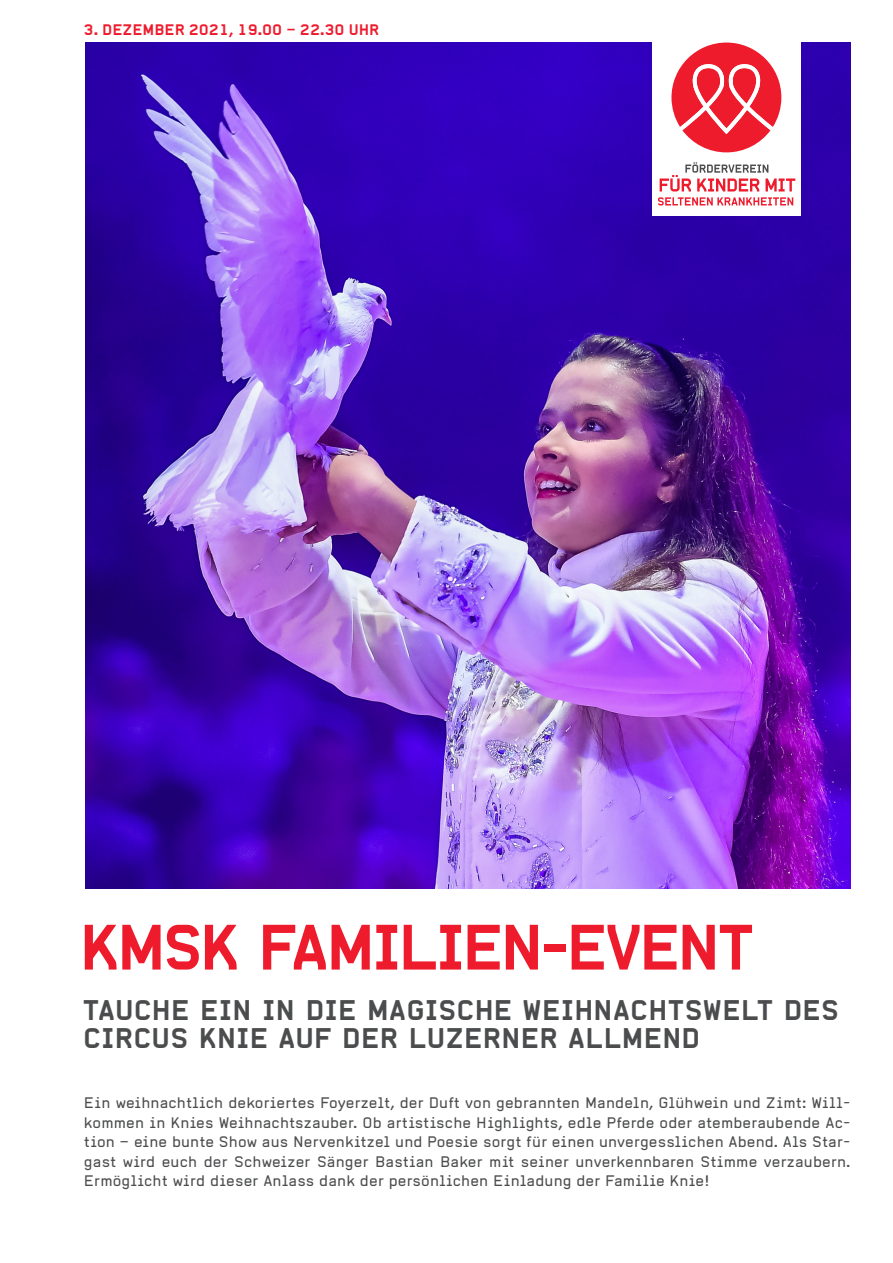
<style>
.page{position:relative;width:893px;height:1263px;background:#fff}
.page>*{position:absolute;margin:0;border:0;box-sizing:border-box;transform-origin:0 0}
.Headline{font:60.75px "Alpha Headline";letter-spacing:-.085em;color:#ee1b2d}
.t1{font:27px/27px "Alpha Headline";letter-spacing:-.02em;color:#4b4c4d}
.Lead{font:15px/19.5px "Alpha Headline Pro";letter-spacing:.01em;color:#4b4c4d;text-align:justify}
.Rubrik{font:700 15px "Alpha Headline Pro";color:#ee1b2d}
</style>
<div class="page">
<img style="left:85px;top:43px;width:765px;height:846px">
<div style="left:652px;top:34px;width:149px;height:181px;background:#fff"></div>
<svg style="left:671px;top:43px;width:110px;height:109px"></svg>
<svg style="left:660px;top:162px;width:135px;height:29px"></svg>
<svg style="left:658px;top:197px;width:135px;height:8px"></svg>
<p class="Rubrik" style="left:84px;top:21px;width:297px">3. DEZEMBER 2021, 19.00 – 22.30 UHR</p>
<p class="Headline" style="left:78px;top:908px;width:678px">KMSK FAMILIEN-EVENT</p>
<p class="t1" style="left:83px;top:996px;width:758px">TAUCHE EIN IN DIE MAGISCHE WEIHNACHTSWELT DES<br>CIRCUS KNIE AUF DER LUZERNER ALLMEND</p>
<p class="Lead" style="left:84px;top:1093px;width:768px">Ein weihnachtlich dekoriertes Foyerzelt, der Duft von gebrannten Mandeln, Glühwein und Zimt: Will&shy;kommen in Knies Weihnachtszauber. Ob artistische Highlights, edle Pferde oder atemberaubende Ac&shy;tion – eine bunte Show aus Nervenkitzel und Poesie sorgt für einen unvergesslichen Abend. Als Star&shy;gast wird euch der Schweizer Sänger Bastian Baker mit seiner unverkennbaren Stimme verzaubern.<br>Ermöglicht wird dieser Anlass dank der persönlichen Einladung der Familie Knie!</p>
</div>
